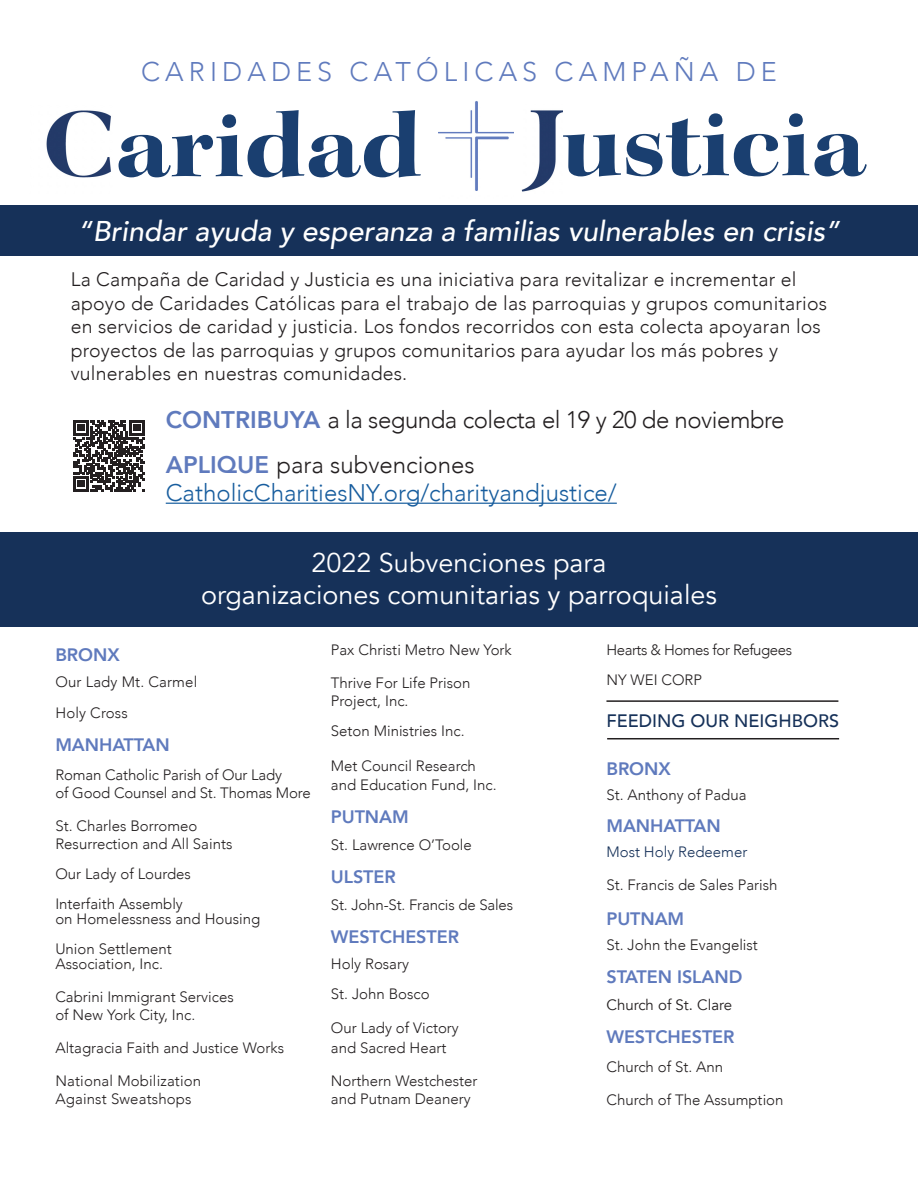
<style>
.page{position:relative;width:918px;height:1188px;background:#fff}
.page>*{position:absolute;margin:0;border:0;box-sizing:border-box;transform-origin:0 0}
.t1{font:94.5px "Kepler Std Bold Ext Disp";letter-spacing:.005em;color:#1a3f70}
.t2{font:italic 500 28.5px "Avenir";color:#fff}
.t3{font:27px "Avenir";color:#fff}
.t4{font:300 27px "Avenir";letter-spacing:.19em;color:#5f7abd}
.t5{font:300 24px "Avenir";letter-spacing:-.02em;color:#231f20}
.t6{font:300 24px "Avenir";color:#175d9e}
.t7{font:300 24px "Avenir";color:#231f20}
.t8{font:300 19.5px/23.4px "Avenir";letter-spacing:.01em;color:#231f20}
.t9{font:800 18px "Avenir";letter-spacing:-.005em;color:#5f7abd}
.t10{font:500 18px "Avenir";color:#163159}
.t11{font:300 15px "Avenir";color:#231f20}
.t12{font:300 15px "Avenir";letter-spacing:-.03em;color:#231f20}
.t13{font:300 15px "Avenir";color:#163159}
.t14{font:15px "Avenir";color:#231f20}
.s1{font-weight:800;color:#5f7abd}
</style>
<div class="page">
<div style="left:0;top:205px;width:918px;height:51px;background:#163159"></div>
<hr style="left:166px;top:503px;width:451px;height:1px;background:#175d9e">
<div style="left:0;top:532px;width:918px;height:95px;background:#163159"></div>
<svg style="left:73px;top:420px;width:72px;height:71px"></svg>
<hr style="left:606px;top:700px;width:232px;height:2px;background:#231f20">
<hr style="left:607px;top:738px;width:232px;height:1px;background:#231f20">
<img style="left:521px;top:110px;width:41px;height:82px">
<img style="left:438px;top:101px;width:76px;height:90px">
<img style="left:46px;top:110px;width:65px;height:68px">
<p class="t4" style="left:141px;top:56px;width:637px">CARIDADES CATÓLICAS CAMPAÑA DE</p>
<p class="t1" style="left:115px;top:90px;width:308px">aridad</p>
<p class="t1" style="left:561px;top:89px;width:306px">usticia</p>
<p class="t2" style="left:78px;top:214px;width:764px">“Brindar ayuda y esperanza a familias vulnerables en crisis”</p>
<p class="t8" style="left:71px;top:268px;width:727px">La Campaña de Caridad y Justicia es una iniciativa para revitalizar e incrementar el</p>
<p class="t8" style="left:71px;top:292px;width:758px">apoyo de Caridades Católicas para el trabajo de las parroquias y grupos comunitarios en servicios de caridad y justicia. Los fondos recorridos con esta colecta apoyaran los</p>
<p class="t8" style="left:71px;top:338px;width:709px">proyectos de las parroquias y grupos comunitarios para ayudar los más pobres y</p>
<p class="t8" style="left:71px;top:362px;width:338px">vulnerables en nuestras comunidades.</p>
<p class="t5" style="left:166px;top:406px;width:620px"><span class="s1">CONTRIBUYA</span> a la segunda colecta el 19 y 20 de noviembre</p>
<p class="t7" style="left:166px;top:450px;width:310px"><span class="s1">APLIQUE</span> para subvenciones</p>
<p class="t6" style="left:166px;top:479px;width:453px">CatholicCharitiesNY.org/charityandjustice/</p>
<p class="t3" style="left:311px;top:546px;width:297px">2022 Subvenciones para</p>
<p class="t3" style="left:201px;top:579px;width:517px">organizaciones comunitarias y parroquiales</p>
<p class="t9" style="left:55px;top:641px;width:66px">BRONX</p>
<p class="t11" style="left:55px;top:673px;width:143px">Our Lady Mt. Carmel</p>
<p class="t11" style="left:55px;top:704px;width:74px">Holy Cross</p>
<p class="t9" style="left:55px;top:731px;width:116px">MANHATTAN</p>
<p class="t11" style="left:55px;top:766px;width:228px">Roman Catholic Parish of Our Lady</p>
<p class="t11" style="left:55px;top:784px;width:257px">of Good Counsel and St. Thomas More</p>
<p class="t11" style="left:55px;top:817px;width:144px">St. Charles Borromeo</p>
<p class="t11" style="left:55px;top:835px;width:179px">Resurrection and All Saints</p>
<p class="t11" style="left:55px;top:865px;width:137px">Our Lady of Lourdes</p>
<p class="t11" style="left:55px;top:895px;width:129px">Interfaith Assembly</p>
<p class="t11" style="left:55px;top:910px;width:206px">on Homelessness and Housing</p>
<p class="t11" style="left:55px;top:940px;width:118px">Union Settlement</p>
<p class="t11" style="left:55px;top:955px;width:109px">Association, Inc.</p>
<p class="t11" style="left:55px;top:988px;width:180px">Cabrini Immigrant Services</p>
<p class="t11" style="left:55px;top:1006px;width:141px">of New York City, Inc.</p>
<p class="t11" style="left:55px;top:1039px;width:230px">Altagracia Faith and Justice Works</p>
<p class="t11" style="left:55px;top:1072px;width:147px">National Mobilization</p>
<p class="t11" style="left:55px;top:1090px;width:138px">Against Sweatshops</p>
<p class="t11" style="left:331px;top:641px;width:182px">Pax Christi Metro New York</p>
<p class="t11" style="left:331px;top:674px;width:141px">Thrive For Life Prison</p>
<p class="t11" style="left:331px;top:692px;width:79px">Project, Inc.</p>
<p class="t11" style="left:331px;top:722px;width:135px">Seton Ministries Inc.</p>
<p class="t11" style="left:331px;top:757px;width:147px">Met Council Research</p>
<p class="t11" style="left:331px;top:776px;width:167px">and Education Fund, Inc.</p>
<p class="t9" style="left:331px;top:803px;width:79px">PUTNAM</p>
<p class="t11" style="left:331px;top:836px;width:142px">St. Lawrence O’Toole</p>
<p class="t9" style="left:331px;top:863px;width:66px">ULSTER</p>
<p class="t11" style="left:331px;top:896px;width:184px">St. John-St. Francis de Sales</p>
<p class="t9" style="left:331px;top:923px;width:130px">WESTCHESTER</p>
<p class="t11" style="left:331px;top:955px;width:80px">Holy Rosary</p>
<p class="t11" style="left:331px;top:985px;width:100px">St. John Bosco</p>
<p class="t11" style="left:331px;top:1019px;width:129px">Our Lady of Victory</p>
<p class="t11" style="left:331px;top:1039px;width:117px">and Sacred Heart</p>
<p class="t11" style="left:331px;top:1072px;width:148px">Northern Westchester</p>
<p class="t11" style="left:331px;top:1090px;width:141px">and Putnam Deanery</p>
<p class="t12" style="left:606px;top:641px;width:187px">Hearts &amp; Homes for Refugees</p>
<p class="t11" style="left:606px;top:671px;width:97px">NY WEI CORP</p>
<p class="t10" style="left:606px;top:705px;width:234px">FEEDING OUR NEIGHBORS</p>
<p class="t9" style="left:606px;top:754px;width:66px">BRONX</p>
<p class="t11" style="left:606px;top:786px;width:142px">St. Anthony of Padua</p>
<p class="t9" style="left:606px;top:811px;width:116px">MANHATTAN</p>
<p class="t13" style="left:606px;top:843px;width:142px">Most Holy Redeemer</p>
<p class="t11" style="left:606px;top:876px;width:173px">St. Francis de Sales Parish</p>
<p class="t9" style="left:606px;top:904px;width:79px">PUTNAM</p>
<p class="t11" style="left:606px;top:936px;width:153px">St. John the Evangelist</p>
<p class="t9" style="left:606px;top:963px;width:137px">STATEN ISLAND</p>
<p class="t14" style="left:606px;top:996px;width:127px">Church of St. Clare</p>
<p class="t9" style="left:606px;top:1023px;width:130px">WESTCHESTER</p>
<p class="t11" style="left:606px;top:1058px;width:118px">Church of St. Ann</p>
<p class="t11" style="left:606px;top:1091px;width:179px">Church of The Assumption</p>
</div>
